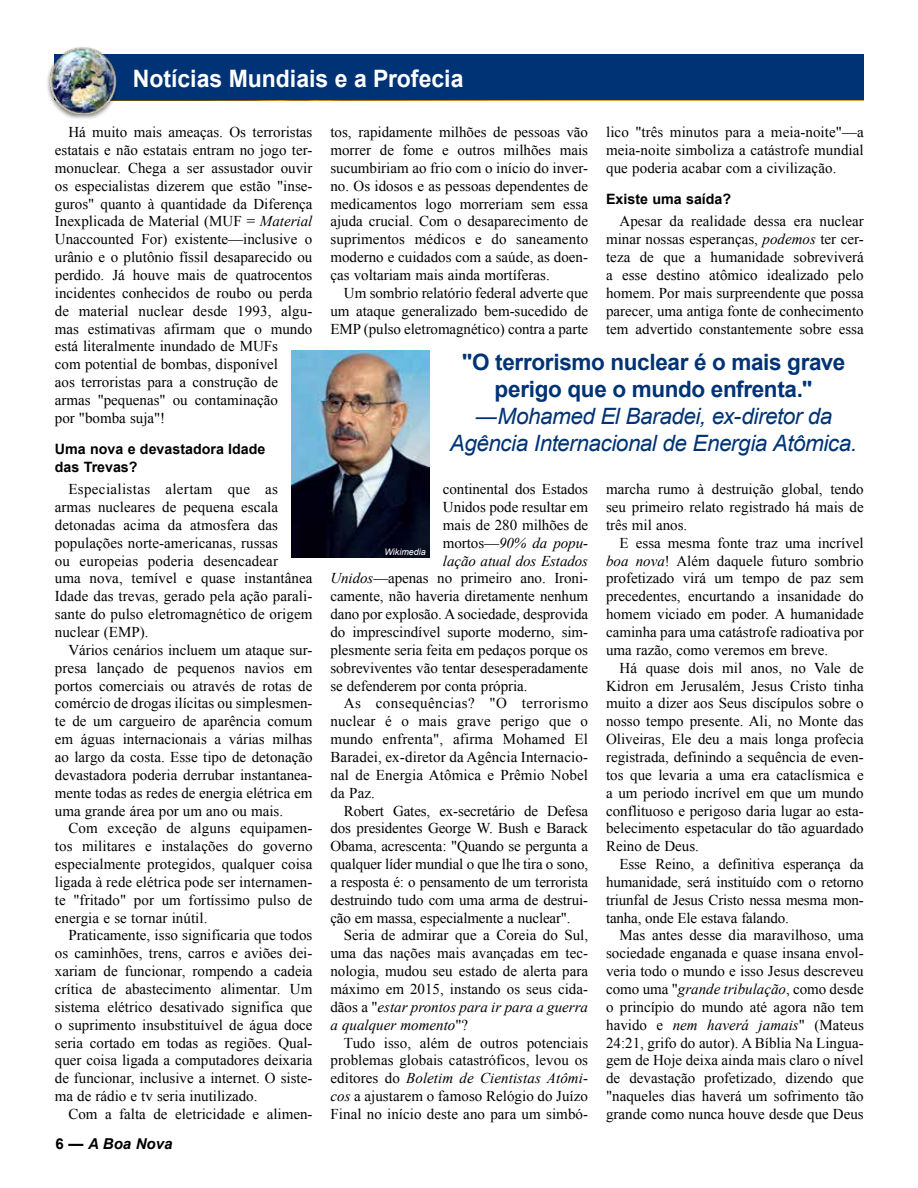
<style>
.page{position:relative;width:918px;height:1188px;background:#fff}
.page>*{position:absolute;margin:0;border:0;box-sizing:border-box;transform-origin:0 0}
.t1{font:700 24px "Arial";color:#fff;scale:.96 1}
.t2{font:italic 22.5px/27px "Arial";letter-spacing:-.02em;color:#003375;text-align:center}
.t3{font:700 22.5px/27px "Arial";letter-spacing:-.015em;color:#003375;text-align:center}
.t4{font:15px/17.9px "Times New Roman";color:#000;text-align:justify}
.t5{font:italic 15px "Times New Roman";color:#000}
.t6{font:15px "Times New Roman";letter-spacing:.03em;color:#000}
.t7{font:italic 700 15px "Arial";color:#000}
.t8{font:700 14.25px/17.9px "Arial";color:#000}
.t9{font:italic 9px "Arial";color:#fff}
.s1{font-style:italic}
.s2{font-style:normal}
</style>
<div class="page">
<div style="left:54px;top:55px;width:810px;height:45px;background:#003375"></div>
<div style="left:45px;top:45px;width:75px;height:75px;background:#000;opacity:.5"></div>
<img style="left:45px;top:47px;width:75px;height:66px">
<img style="left:292px;top:351px;width:137px;height:206px">
<h1 class="t1" style="left:133px;top:62px;width:346px">Notícias Mundiais e a Profecia</h1>
<h1 class="t1" style="left:159px;top:61px;width:345px">Explorando a Palavra de Deus</h1>
<p class="t4" style="left:55px;top:123px;width:259px;text-align:left;text-indent:14px">Há muito mais ameaças. Os terroristas estatais e não estatais entram no jogo ter&shy;monuclear. Chega a ser assustador ouvir os especialistas dizerem que estão "inse&shy;guros" quanto à quantidade da Diferença Inexplicada de Material (MUF = <span class="s1">Material </span>Unaccounted For) existente—inclusive o urânio e o plutônio físsil desaparecido ou perdido. Já houve mais de quatrocentos incidentes conhecidos de roubo ou perda de material nuclear desde 1993, algu&shy;mas estimativas afirmam que o mundo está literalmente inundado de MUFs<br>com potential de bombas, disponível<br>aos terroristas para a construção de armas "pequenas" ou contaminação<br>por "bomba suja"!</p>
<p class="t8" style="left:55px;top:440px;width:212px">Uma nova e devastadora Idade das Trevas?</p>
<p class="t4" style="left:55px;top:480px;width:259px;text-align:left;text-indent:14px">Especialistas alertam que as armas nucleares de pequena escala detonadas acima da atmosfera das populações norte-americanas, russas<br>ou europeias poderia desencadear<br>uma nova, temível e quase instantânea Idade das trevas, gerado pela ação parali&shy;sante do pulso eletromagnético de origem nuclear (EMP).</p>
<p class="t4" style="left:55px;top:640px;width:259px;text-indent:14px">Vários cenários incluem um ataque sur&shy;presa lançado de pequenos navios em portos comerciais ou através de rotas de comércio de drogas ilícitas ou simplesmen&shy;te de um cargueiro de aparência comum em águas internacionais a várias milhas ao largo da costa. Esse tipo de detonação devastadora poderia derrubar instantanea&shy;mente todas as redes de energia elétrica em uma grande área por um ano ou mais.</p>
<p class="t4" style="left:55px;top:819px;width:259px;text-indent:13px">Com exceção de alguns equipamen&shy;tos militares e instalações do governo especialmente protegidos, qualquer coisa ligada à rede elétrica pode ser internamen&shy;te "fritado" por um fortíssimo pulso de energia e se tornar inútil.</p>
<p class="t4" style="left:55px;top:926px;width:259px;text-indent:13px">Praticamente, isso significaria que todos os caminhões, trens, carros e aviões dei&shy;xariam de funcionar, rompendo a cadeia crítica de abastecimento alimentar. Um sistema elétrico desativado significa que o suprimento insubstituível de água doce seria cortado em todas as regiões. Qual&shy;quer coisa ligada a computadores deixaria de funcionar, inclusive a internet. O siste&shy;ma de rádio e tv seria inutilizado.</p>
<p class="t4" style="left:68px;top:1105px;width:246px">Com a falta de eletricidade e alimen-</p>
<p class="t4" style="left:330px;top:123px;width:259px">tos, rapidamente milhões de pessoas vão morrer de fome e outros milhões mais sucumbiriam ao frio com o início do inver&shy;no. Os idosos e as pessoas dependentes de medicamentos logo morreriam sem essa ajuda crucial. Com o desaparecimento de suprimentos médicos e do saneamento moderno e cuidados com a saúde, as doen&shy;ças voltariam mais ainda mortíferas.</p>
<p class="t4" style="left:330px;top:283px;width:259px;text-indent:14px">Um sombrio relatório federal adverte que um ataque generalizado bem-sucedido de EMP (pulso eletromagnético) contra a parte</p>
<p class="t4" style="left:606px;top:123px;width:259px">lico "três minutos para a meia-noite"—a meia-noite simboliza a catástrofe mundial que poderia acabar com a civilização.</p>
<p class="t8" style="left:606px;top:191px;width:127px">Existe uma saída?</p>
<p class="t4" style="left:606px;top:212px;width:259px;text-indent:14px">Apesar da realidade dessa era nuclear minar nossas esperanças, <span class="s1">podemos</span> ter cer&shy;teza de que a humanidade sobreviverá a esse destino atômico idealizado pelo homem. Por mais surpreendente que possa parecer, uma antiga fonte de conhecimento tem advertido constantemente sobre essa</p>
<h2 class="t3" style="left:462px;top:349px;width:385px">"O terrorismo nuclear é o mais grave perigo que o mundo enfrenta."</h2>
<h2 class="t2" style="left:450px;top:403px;width:409px">―Mohamed El Baradei, ex-diretor da<br>Agência Internacional de Energia Atômica.</h2>
<p class="t4" style="left:606px;top:480px;width:259px">marcha rumo à destruição global, tendo seu primeiro relato registrado há mais de três mil anos.</p>
<p class="t4" style="left:606px;top:533px;width:259px;text-indent:14px">E essa mesma fonte traz uma incrível <span class="s1">boa nova</span>! Além daquele futuro sombrio profetizado virá um tempo de paz sem precedentes, encurtando a insanidade do homem viciado em poder. A humanidade caminha para uma catástrofe radioativa por uma razão, como veremos em breve.</p>
<p class="t4" style="left:606px;top:658px;width:259px;text-indent:14px">Há quase dois mil anos, no Vale de Kidron em Jerusalém, Jesus Cristo tinha muito a dizer aos Seus discípulos sobre o nosso tempo presente. Ali, no Monte das Oliveiras, Ele deu a mais longa profecia registrada, definindo a sequência de even&shy;tos que levaria a uma era cataclísmica e a um periodo incrível em que um mundo conflituoso e perigoso daria lugar ao esta&shy;belecimento espetacular do tão aguardado Reino de Deus.</p>
<p class="t4" style="left:606px;top:855px;width:259px;text-indent:14px">Esse Reino, a definitiva esperança da humanidade, será instituído com o retorno triunfal de Jesus Cristo nessa mesma mon&shy;tanha, onde Ele estava falando.</p>
<p class="t4" style="left:606px;top:926px;width:259px;text-indent:14px">Mas antes desse dia maravilhoso, uma sociedade enganada e quase insana envol&shy;veria todo o mundo e isso Jesus descreveu como uma "<span class="s1">grande tribulação</span>, como desde o princípio do mundo até agora não tem havido e <span class="s1">nem haverá jamais</span>" (Mateus 24:21, grifo do autor). A Bíblia Na Lingua&shy;gem de Hoje deixa ainda mais claro o nível de devastação profetizado, dizendo que "naqueles dias haverá um sofrimento tão grande como nunca houve desde que Deus</p>
<p class="t4" style="left:443px;top:480px;width:147px">continental dos Estados</p>
<p class="t4" style="left:443px;top:498px;width:147px">Unidos pode resultar em</p>
<p class="t4" style="left:443px;top:516px;width:147px">mais de 280 milhões de</p>
<p class="t5" style="left:443px;top:532px;width:147px"><span class="s2">mortos—</span>90% da popu-</p>
<p class="t5" style="left:443px;top:550px;width:147px">lação atual dos Estados</p>
<p class="t4" style="left:330px;top:569px;width:259px"><span class="s1">Unidos</span>—apenas no primeiro ano. Ironi-</p>
<p class="t4" style="left:330px;top:587px;width:259px">camente, não haveria diretamente nenhum</p>
<p class="t4" style="left:330px;top:605px;width:259px">dano por explosão. A sociedade, desprovida</p>
<p class="t4" style="left:330px;top:623px;width:259px">do imprescindível suporte moderno, sim-</p>
<p class="t4" style="left:330px;top:640px;width:259px">plesmente seria feita em pedaços porque os</p>
<p class="t4" style="left:330px;top:658px;width:259px">sobreviventes vão tentar desesperadamente</p>
<p class="t4" style="left:330px;top:676px;width:199px">se defenderem por conta própria.</p>
<p class="t6" style="left:344px;top:693px;width:246px">As consequências? "O terrorismo</p>
<p class="t4" style="left:330px;top:712px;width:259px">nuclear é o mais grave perigo que o</p>
<p class="t4" style="left:330px;top:730px;width:259px">mundo enfrenta", afirma Mohamed El</p>
<p class="t4" style="left:330px;top:748px;width:259px">Baradei, ex-diretor da Agência Internacio-</p>
<p class="t4" style="left:330px;top:765px;width:259px">nal de Energia Atômica e Prêmio Nobel</p>
<p class="t4" style="left:330px;top:783px;width:46px">da Paz.</p>
<p class="t4" style="left:344px;top:801px;width:246px">Robert Gates, ex-secretário de Defesa</p>
<p class="t4" style="left:330px;top:819px;width:259px">dos presidentes George W. Bush e Barack</p>
<p class="t4" style="left:330px;top:837px;width:259px">Obama, acrescenta: "Quando se pergunta a</p>
<p class="t4" style="left:330px;top:855px;width:259px">qualquer líder mundial o que lhe tira o sono,</p>
<p class="t4" style="left:330px;top:873px;width:259px">a resposta é: o pensamento de um terrorista</p>
<p class="t4" style="left:330px;top:890px;width:259px">destruindo tudo com uma arma de destrui-</p>
<p class="t4" style="left:330px;top:908px;width:242px">ção em massa, especialmente a nuclear".</p>
<p class="t4" style="left:344px;top:926px;width:246px">Seria de admirar que a Coreia do Sul,</p>
<p class="t4" style="left:330px;top:944px;width:259px">uma das nações mais avançadas em tec-</p>
<p class="t4" style="left:330px;top:962px;width:259px">nologia, mudou seu estado de alerta para</p>
<p class="t4" style="left:330px;top:980px;width:259px">máximo em 2015, instando os seus cida-</p>
<p class="t5" style="left:330px;top:997px;width:259px"><span class="s2">dãos a "</span>estar prontos para ir para a guerra</p>
<p class="t5" style="left:330px;top:1014px;width:139px">a qualquer momento<span class="s2">"?</span></p>
<p class="t4" style="left:344px;top:1033px;width:246px">Tudo isso, além de outros potenciais</p>
<p class="t4" style="left:330px;top:1051px;width:259px">problemas globais catastróficos, levou os</p>
<p class="t5" style="left:330px;top:1068px;width:259px"><span class="s2">editores do</span> Boletim de Cientistas Atômi-</p>
<p class="t4" style="left:330px;top:1087px;width:259px"><span class="s1">cos</span> a ajustarem o famoso Relógio do Juízo</p>
<p class="t4" style="left:330px;top:1105px;width:259px">Final no início deste ano para um simbó-</p>
<p class="t9" style="left:385px;top:546px;width:43px">Wikimedia</p>
<p class="t7" style="left:55px;top:1134px;width:118px"><span class="s2">6 —</span> A Boa Nova</p>
</div>
